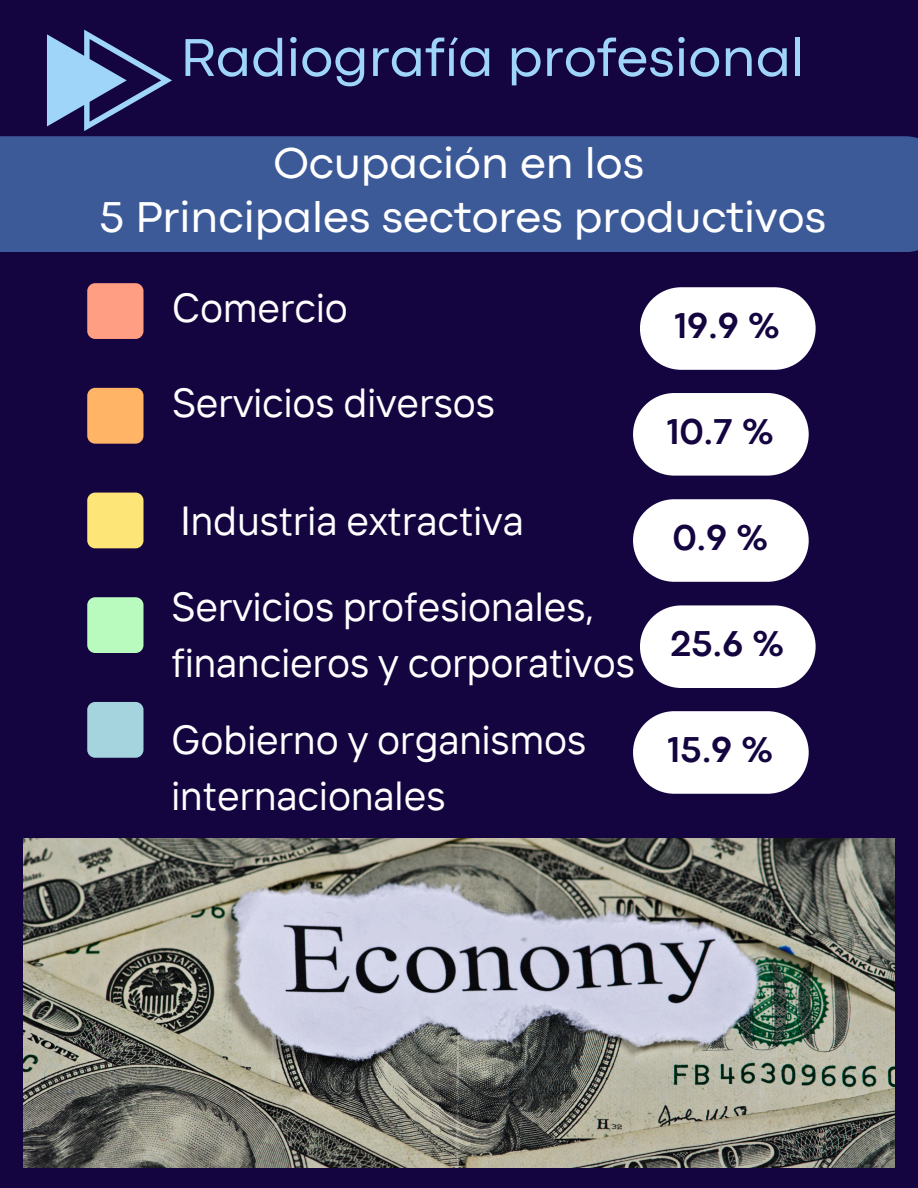
<style>
.page{position:relative;width:918px;height:1188px;background:#140540}
.page>*{position:absolute;margin:0;border:0;box-sizing:border-box;transform-origin:0 0}
.t1{font:55.5px "Codec Pro";color:#9ed5f8}
.t2{font:45px "Codec Pro";color:#fff}
.t3{font:40.5px/56.2px "TT Interphases";color:#fff}
.t4{font:700 37.5px "Codec Pro";color:#140540}
</style>
<div class="page">
<div style="left:0;top:136px;width:918px;height:116px;background:#3d5a98"></div>
<div style="left:87px;top:283px;width:57px;height:56px;background:#ff9e83;border-radius:8px"></div>
<div style="left:87px;top:388px;width:57px;height:56px;background:#ffb466;border-radius:8px"></div>
<div style="left:87px;top:493px;width:57px;height:55px;background:#fee578;border-radius:8px"></div>
<div style="left:87px;top:597px;width:57px;height:56px;background:#b9fbbf;border-radius:8px"></div>
<div style="left:87px;top:702px;width:57px;height:56px;background:#a5d4df;border-radius:8px"></div>
<img style="left:23px;top:839px;width:872px;height:329px">
<svg style="left:47px;top:30px;width:125px;height:101px"></svg>
<div style="left:640px;top:287px;width:176px;height:83px;background:#fff;border-radius:41px"></div>
<div style="left:640px;top:605px;width:176px;height:83px;background:#fff;border-radius:41px"></div>
<div style="left:633px;top:711px;width:176px;height:83px;background:#fff;border-radius:41px"></div>
<div style="left:633px;top:499px;width:176px;height:83px;background:#fff;border-radius:41px"></div>
<div style="left:633px;top:393px;width:176px;height:83px;background:#fff;border-radius:41px"></div>
<p class="t1" style="left:180px;top:38px;width:626px">Radiografía profesional</p>
<p class="t2" style="left:273px;top:148px;width:372px">Ocupación en los</p>
<h2 class="t2" style="left:99px;top:202px;width:729px">5 Principales sectores productivos</h2>
<h2 class="t3" style="left:172px;top:278px;width:177px">Comercio</h2>
<h2 class="t3" style="left:172px;top:373px;width:324px">Servicios diversos</h2>
<h2 class="t3" style="left:180px;top:492px;width:345px">Industria extractiva</h2>
<p class="t3" style="left:172px;top:577px;width:465px">Servicios profesionales, financieros y corporativos</p>
<p class="t3" style="left:172px;top:710px;width:416px">Gobierno y organismos internacionales</p>
<h1 class="t4" style="left:675px;top:312px;width:107px">19.9 %</h1>
<h2 class="t4" style="left:667px;top:418px;width:109px">10.7 %</h2>
<h2 class="t4" style="left:673px;top:524px;width:98px">0.9 %</h2>
<h2 class="t4" style="left:671px;top:630px;width:116px">25.6 %</h2>
<p class="t4" style="left:668px;top:736px;width:108px">15.9 %</p>
</div>
